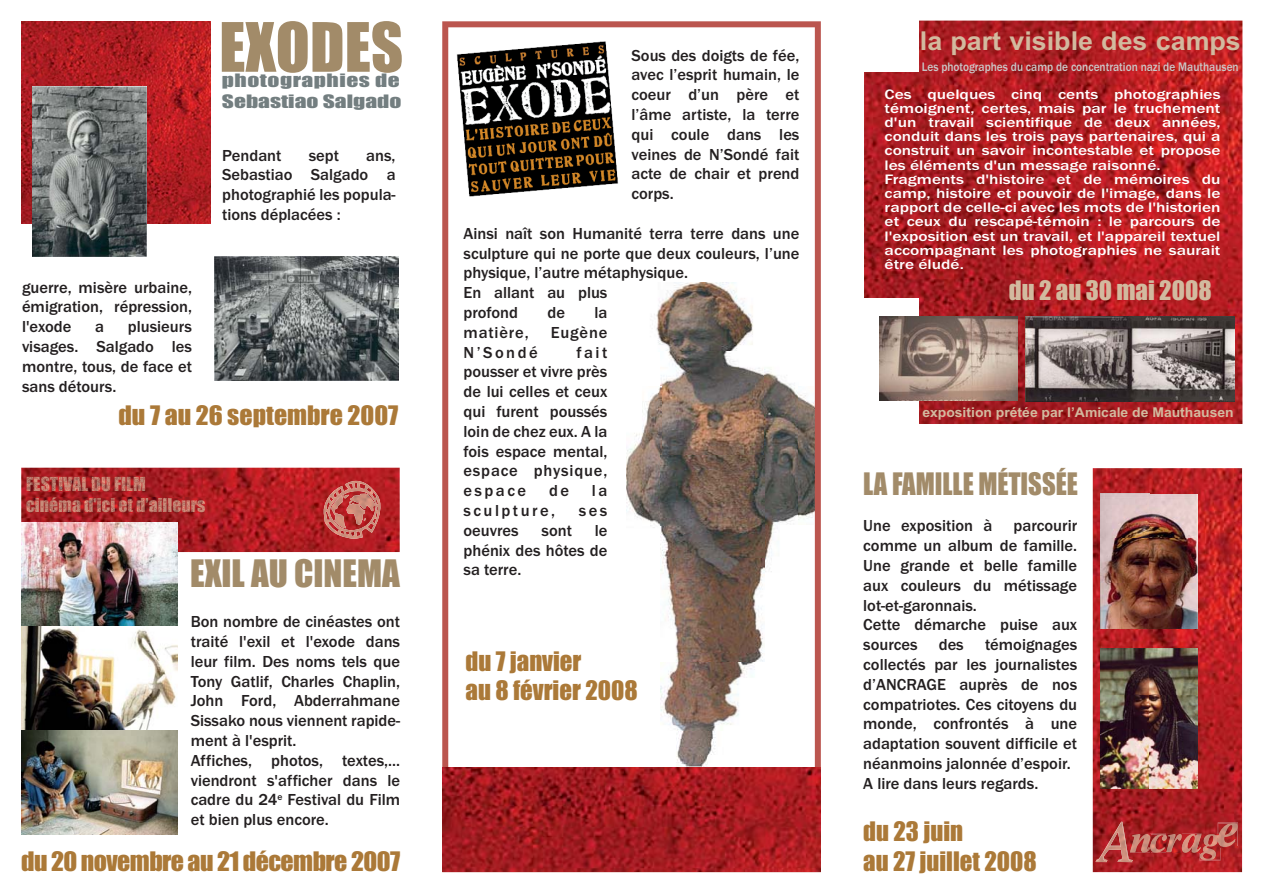
<style>
.page{position:relative;width:1263px;height:893px;background:#fff}
.page>*{position:absolute;margin:0;border:0;box-sizing:border-box;transform-origin:0 0}
.t1{font:62.85px "Impact";color:#a28b69}
.t2{font:34.95px "Impact";color:#a28b69}
.t3{font:28.65px "Impact";color:#a28b69;scale:.93 1}
.t4{font:700 25.95px "Arial";color:#d2ba9f}
.t5{font:24.75px/29.7px "Impact";color:#ab7938}
.t6{font:24.75px "Impact";letter-spacing:-.02em;color:#ab7938;scale:1.04 1}
.t7{font:24.75px "Impact";color:#ab7938;scale:1.04 1}
.t8{font:24.75px "Impact";color:#d2ba9f}
.t9{font:17.85px/21.5px "Impact";color:#c88c7a}
.t10{font:17.1px/20.5px "Impact";color:#737e80;scale:1.38 1}
.t11{font:500 16.5px/19.8px "Franklin Gothic";color:#231f20;text-align:justify}
.t12{font:500 16.5px "Franklin Gothic";letter-spacing:.15em;color:#231f20}
.t13{font:500 16.5px "Franklin Gothic";letter-spacing:.05em;color:#231f20}
.t14{font:500 14.25px/14.2px "Franklin Gothic";color:#fff;scale:1.22 1}
.t15{font:700 13.5px "Arial";color:#d2ba9f}
.t16{font:500 12.75px "Franklin Gothic";color:#cac9c9;scale:.89 1}
.s1{color:#d6937e}
.s2{color:#d4927e}
.s3{color:#bd8675}
.s4{color:#b28071}
.s5{color:#ca8d7b}
.s6{color:#b27f70}
.s7{color:#d3917e}
.s8{color:#c98c7a}
.s9{color:#a97a6e}
.s10{color:#b38071}
.s11{color:#bb8574}
.s12{color:#c28977}
</style>
<div class="page">
<img style="left:21px;top:21px;width:189px;height:202px">
<svg style="left:442px;top:21px;width:379px;height:746px"></svg>
<img style="left:442px;top:767px;width:379px;height:105px">
<img style="left:864px;top:21px;width:378px;height:403px">
<img style="left:1026px;top:316px;width:208px;height:85px">
<div style="left:863px;top:17px;width:56px;height:55px;background:#fff"></div>
<div style="left:859px;top:299px;width:60px;height:127px;background:#fff"></div>
<img style="left:880px;top:317px;width:138px;height:84px">
<img style="left:1093px;top:468px;width:149px;height:404px">
<img style="left:1101px;top:494px;width:96px;height:135px">
<img style="left:1101px;top:648px;width:96px;height:140px">
<img style="left:1133px;top:852px;width:17px;height:1px">
<img style="left:1133px;top:834px;width:17px;height:18px">
<img style="left:1200px;top:860px;width:20px;height:1px">
<img style="left:1200px;top:853px;width:20px;height:7px">
<img style="left:1218px;top:822px;width:20px;height:24px">
<img style="left:1218px;top:823px;width:19px;height:11px">
<svg style="left:1150px;top:834px;width:87px;height:19px;background:#bc554e"></svg>
<img style="left:1096px;top:822px;width:37px;height:39px">
<img style="left:1096px;top:823px;width:36px;height:39px">
<img style="left:21px;top:468px;width:379px;height:84px">
<img style="left:323px;top:481px;width:63px;height:58px">
<img style="left:331px;top:495px;width:18px;height:33px">
<img style="left:347px;top:494px;width:28px;height:31px">
<img style="left:27px;top:476px;width:119px;height:15px">
<img style="left:27px;top:497px;width:179px;height:15px">
<img style="left:32px;top:87px;width:114px;height:170px">
<img style="left:214px;top:257px;width:185px;height:123px">
<img style="left:21px;top:523px;width:156px;height:311px">
<p class="t1" style="left:219px;top:22px;width:186px">EXODES</p>
<p class="t4" style="left:920px;top:26px;width:322px">la part visible des camps</p>
<p class="t16" style="left:922px;top:62px;width:358px">Les photographes du camp de concentration nazi de Mauthausen</p>
<p class="t11" style="left:631px;top:47px;width:169px">Sous des doigts de fée, avec l’esprit humain, le coeur d’un père et l’âme artiste, la terre qui coule dans les veines de N’Sondé fait acte de chair et prend corps.</p>
<p class="t11" style="left:463px;top:225px;width:337px;text-align:left">Ainsi naît son Humanité terra terre dans une sculpture qui ne porte que deux couleurs, l’une physique, l’autre métaphysique.<br>En allant au plus<br>profond</p>
<p class="t10" style="left:222px;top:71px;width:132px">photographies de<br>Sebastiao Salgado</p>
<p class="t14" style="left:885px;top:88px;width:277px">Ces quelques cinq cents photographies témoignent, certes, mais par le truchement d'un travail scientifique de deux années, conduit dans les trois pays partenaires, qui a construit un savoir incontestable et propose les éléments d'un message raisonné.<br>Fragments d'histoire et de mémoires du camp, histoire et pouvoir de l'image, dans le rapport de celle-ci avec les mots de l'historien et ceux du rescapé-témoin : le parcours de l'exposition est un travail, et l'appareil textuel accompagnant les photographies ne saurait être éludé.</p>
<p class="t11" style="left:222px;top:147px;width:61px">Pendant</p>
<p class="t11" style="left:309px;top:147px;width:32px">sept</p>
<p class="t11" style="left:222px;top:147px;width:175px;text-indent:144px">ans, Sebastiao Salgado a photographié les popula&shy;tions déplacées :</p>
<p class="t8" style="left:1009px;top:280px;width:204px">du 2 au 30 mai 2008</p>
<p class="t11" style="left:22px;top:279px;width:172px">guerre, misère urbaine, émigration, répression, l'exode</p>
<p class="t11" style="left:547px;top:304px;width:19px">de</p>
<p class="t11" style="left:594px;top:304px;width:14px">la</p>
<p class="t11" style="left:22px;top:318px;width:172px;text-indent:106px">plusieurs visages. Salgado les montre, tous, de face et sans détours.</p>
<p class="t11" style="left:95px;top:318px;width:10px">a</p>
<p class="t13" style="left:463px;top:327px;width:67px">matière,</p>
<p class="t11" style="left:551px;top:324px;width:58px">Eugène</p>
<p class="t11" style="left:463px;top:344px;width:76px">N’Sondé</p>
<p class="t11" style="left:463px;top:344px;width:145px;text-indent:113px">fait pousser et vivre près de lui celles et ceux qui furent poussés loin de chez eux. A la fois espace mental, espace physique, espace</p>
<p class="t7" style="left:118px;top:405px;width:271px">du 7 au 26 septembre 2007</p>
<p class="t15" style="left:922px;top:404px;width:313px">exposition prétée par l’Amicale de Mauthausen</p>
<p class="t9" style="left:26px;top:474px;width:181px"><span class="s1">FE</span><span class="s2">ST</span><span class="s3">IV</span><span class="s4">AL</span> <span class="s5">DU</span> <span class="s2">FI</span><span class="s1">LM<br></span><span class="s5">ci</span>né<span class="s3">ma</span> <span class="s6">d</span><span class="s7">'i</span><span class="s8">ci</span> <span class="s9">e</span><span class="s10">t</span> <span class="s11">d'</span>aill<span class="s12">eu</span><span class="s8">rs</span></p>
<p class="t3" style="left:863px;top:472px;width:233px">LA FAMILLE MÉTISSÉE</p>
<p class="t11" style="left:549px;top:482px;width:22px">de</p>
<p class="t11" style="left:592px;top:482px;width:17px">la</p>
<p class="t12" style="left:463px;top:505px;width:93px">sculpture,</p>
<p class="t11" style="left:579px;top:502px;width:30px">ses</p>
<p class="t11" style="left:463px;top:522px;width:57px">oeuvres</p>
<p class="t11" style="left:541px;top:522px;width:32px">sont</p>
<p class="t11" style="left:863px;top:517px;width:131px">Une exposition à</p>
<p class="t11" style="left:863px;top:517px;width:215px;text-align:left;text-indent:150px">parcourir comme un album de famille.<br>Une grande et belle famille aux couleurs du métissage lot-et-garonnais.<br>Cette démarche puise aux sources</p>
<p class="t11" style="left:463px;top:522px;width:145px;text-indent:131px">le phénix des hôtes de sa terre.</p>
<p class="t2" style="left:190px;top:560px;width:211px">EXIL AU CINEMA</p>
<p class="t11" style="left:191px;top:613px;width:211px;text-align:left">Bon nombre de cinéastes ont traité l'exil et l'exode dans leur film. Des noms tels que<br>Tony Gatlif, Charles Chaplin,<br>John Ford, Abderrahmane<br>Sissako nous viennent rapide&shy;ment à l'esprit.<br>Affiches, photos, textes,... viendront s'afficher dans le cadre du 24<sup>e</sup> Festival du Film et bien plus encore.</p>
<p class="t11" style="left:863px;top:636px;width:215px;text-align:left;text-indent:122px">témoignages collectés par les journalistes d’ANCRAGE auprès de nos compatriotes. Ces citoyens du monde, confrontés à une adaptation souvent difficile et néanmoins jalonnée d’espoir.<br>A lire dans leurs regards.</p>
<p class="t11" style="left:939px;top:636px;width:27px">des</p>
<p class="t5" style="left:466px;top:647px;width:174px">du 7 janvier<br>au 8 février 2008</p>
<p class="t5" style="left:863px;top:818px;width:175px">du 23 juin<br>au 27 juillet 2008</p>
<p class="t6" style="left:21px;top:851px;width:366px">du 20 novembre au 21 décembre 2007</p>
</div>
